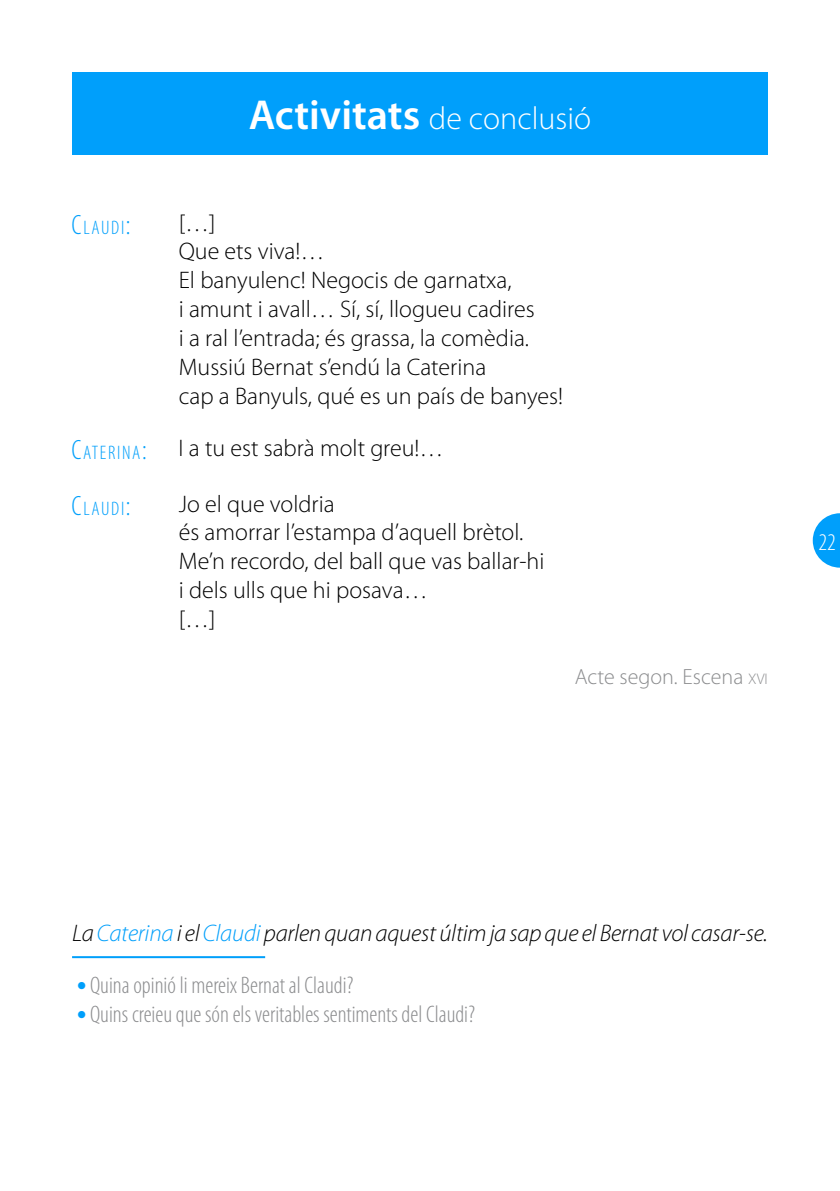
<style>
.page{position:relative;width:840px;height:1191px;background:#fff}
.page>*{position:absolute;margin:0;border:0;box-sizing:border-box;transform-origin:0 0}
.t1{font:300 32px "Myriad Pro";color:#fff}
.t2{font:300 24px/28.8px "Myriad Pro";color:#000}
.t3{font:300 condensed 24px "Myriad Pro";color:#8b8c8e}
.t4{font:italic 300 24px "Myriad Pro";letter-spacing:-.01em;color:#000}
.t5{font:300 condensed 24px "Myriad Pro";color:#fff}
.t6{font:300 22px "Myriad Pro";color:#8b8c8e}
.t7{font:300 condensed 19.6px "Myriad Pro";letter-spacing:.085em;color:#009ffb}
.s1{font-size:28px}
.s2{font-weight:600;font-size:42px}
.s3{font-stretch:condensed;font-size:28px;color:#009ffb}
.s4{font-size:15.4px}
.s5{color:#009ffb}
</style>
<div class="page">
<svg style="left:812px;top:513px;width:27px;height:54px"></svg>
<div style="left:72px;top:72px;width:695px;height:83px;background:#009ffb"></div>
<hr style="left:72px;top:956px;width:193px;height:2px;background:#009ffb">
<p class="t7" style="left:72px;top:217px;width:61px"><span class="s1">C</span>LAUDI<span class="s1">:</span></p>
<h1 class="t1" style="left:248px;top:101px;width:344px"><span class="s2">Activitats</span> de conclusió</h1>
<p class="t2" style="left:179px;top:209px;width:385px">[…]<br>Que ets viva!…<br>El banyulenc! Negocis de garnatxa,<br>i amunt i avall… Sí, sí, llogueu cadires<br>i a ral l’entrada; és grassa, la comèdia.<br>Mussiú Bernat s’endú la Caterina<br>cap a Banyuls, qué es un país de banyes!</p>
<p class="t2" style="left:71px;top:433px;width:373px"><span class="s3">C</span><sub>ATERINA</sub><span class="s3">:</span> I a tu est sabrà molt greu!…</p>
<p class="t7" style="left:72px;top:497px;width:61px"><span class="s1">C</span>LAUDI<span class="s1">:</span></p>
<p class="t2" style="left:179px;top:489px;width:367px">Jo el que voldria<br>és amorrar l’estampa d’aquell brètol.<br>Me’n recordo, del ball que vas ballar-hi i dels ulls que hi posava…<br>[…]</p>
<p class="t6" style="left:574px;top:665px;width:195px">Acte segon. Escena <span class="s4">xvi</span></p>
<p class="t5" style="left:818px;top:529px;width:19px">22</p>
<p class="t4" style="left:72px;top:920px;width:696px">La <span class="s5">Caterina</span> i el <span class="s5">Claudi</span> parlen quan aquest últim ja sap que el Bernat vol casar-se.</p>
<p class="t3" style="left:78px;top:972px;width:277px"><sup>●</sup> Quina opinió li mereix Bernat al Claudi?</p>
<p class="t3" style="left:78px;top:1001px;width:399px"><sup>●</sup> Quins creieu que són els veritables sentiments del Claudi?</p>
</div>
